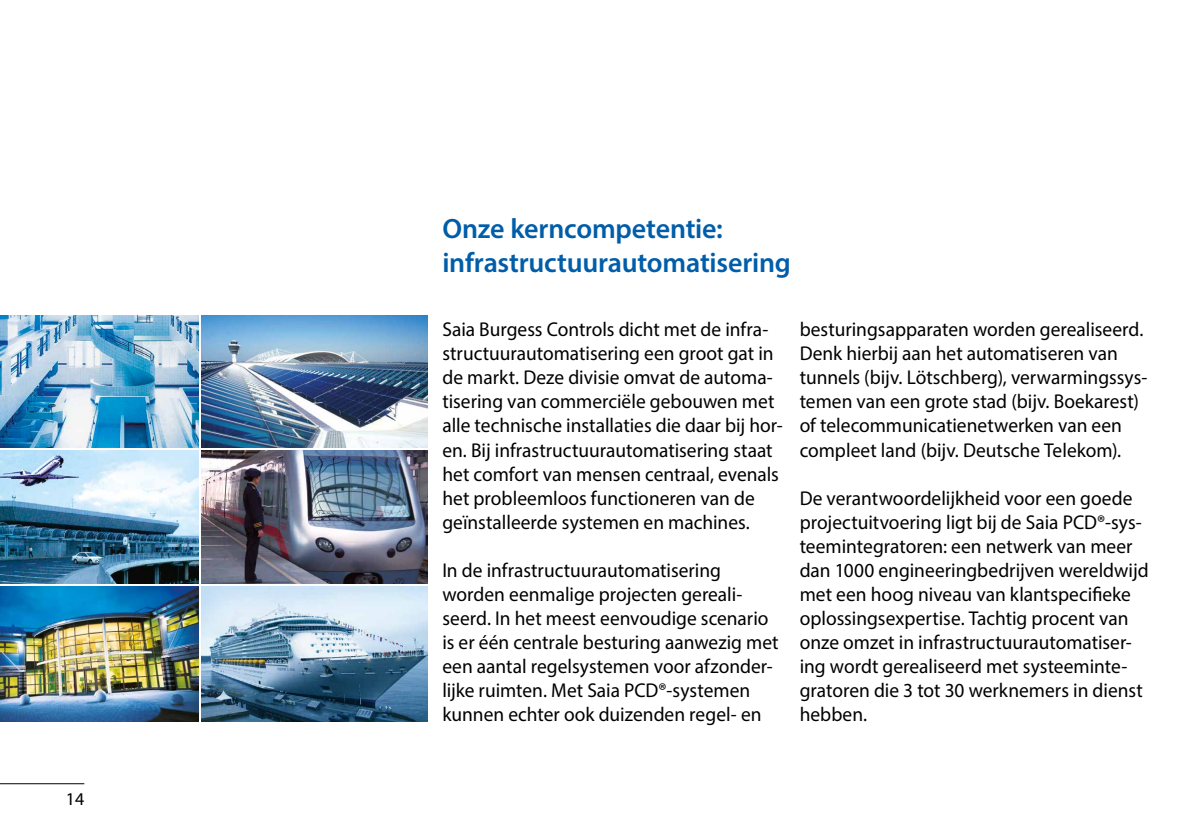
<style>
.page{position:relative;width:1191px;height:840px;background:#fff}
.page>*{position:absolute;margin:0;border:0;box-sizing:border-box;transform-origin:0 0}
.t1{font:600 28px/33.6px "Myriad Pro";letter-spacing:-.01em;color:#005da9}
.t2{font:20px/24px "Myriad Pro";color:#000}
.t3{font:18px "Myriad Pro";color:#000}
</style>
<div class="page">
<hr style="left:0;top:782px;width:84px;height:1px;background:#000">
<img style="left:201px;top:316px;width:226px;height:404px">
<img style="left:0;top:316px;width:199px;height:404px">
<hr style="left:0;top:447px;width:445px;height:2px;background:#fff">
<hr style="left:0;top:583px;width:445px;height:2px;background:#fff">
<p class="t3" style="left:66px;top:787px;width:20px">14</p>
<p class="t1" style="left:442px;top:211px;width:350px">Onze kerncompetentie: infrastructuurautomatisering</p>
<p class="t2" style="left:442px;top:317px;width:342px">Saia Burgess Controls dicht met de infra&shy;structuurautomatisering een groot gat in de markt. Deze divisie omvat de automa&shy;tisering van commerciële gebouwen met alle technische installaties die daar bij hor&shy;en. Bij infrastructuurautomatisering staat het comfort van mensen centraal, evenals het probleemloos functioneren van de geïnstalleerde systemen en machines.</p>
<p class="t2" style="left:442px;top:557px;width:338px">In de infrastructuurautomatisering worden eenmalige projecten gereali&shy;seerd. In het meest eenvoudige scenario is er één centrale besturing aanwezig met een aantal regelsystemen voor afzonder&shy;lijke ruimten. Met Saia PCD®-systemen kunnen echter ook duizenden regel- en</p>
<p class="t2" style="left:799px;top:317px;width:349px">besturingsapparaten worden gerealiseerd.<br>Denk hierbij aan het automatiseren van tunnels (bijv. Lötschberg), verwarmingssys&shy;temen van een grote stad (bijv. Boekarest) of telecommunicatienetwerken van een compleet land (bijv. Deutsche Telekom).</p>
<p class="t2" style="left:799px;top:485px;width:350px">De verantwoordelijkheid voor een goede projectuitvoering ligt bij de Saia PCD®-sys&shy;teemintegratoren: een netwerk van meer dan 1000 engineeringbedrijven wereldwijd met een hoog niveau van klantspecifieke oplossingsexpertise. Tachtig procent van onze omzet in infrastructuurautomatiser&shy;ing wordt gerealiseerd met systeeminte&shy;gratoren die 3 tot 30 werknemers in dienst hebben.</p>
</div>
